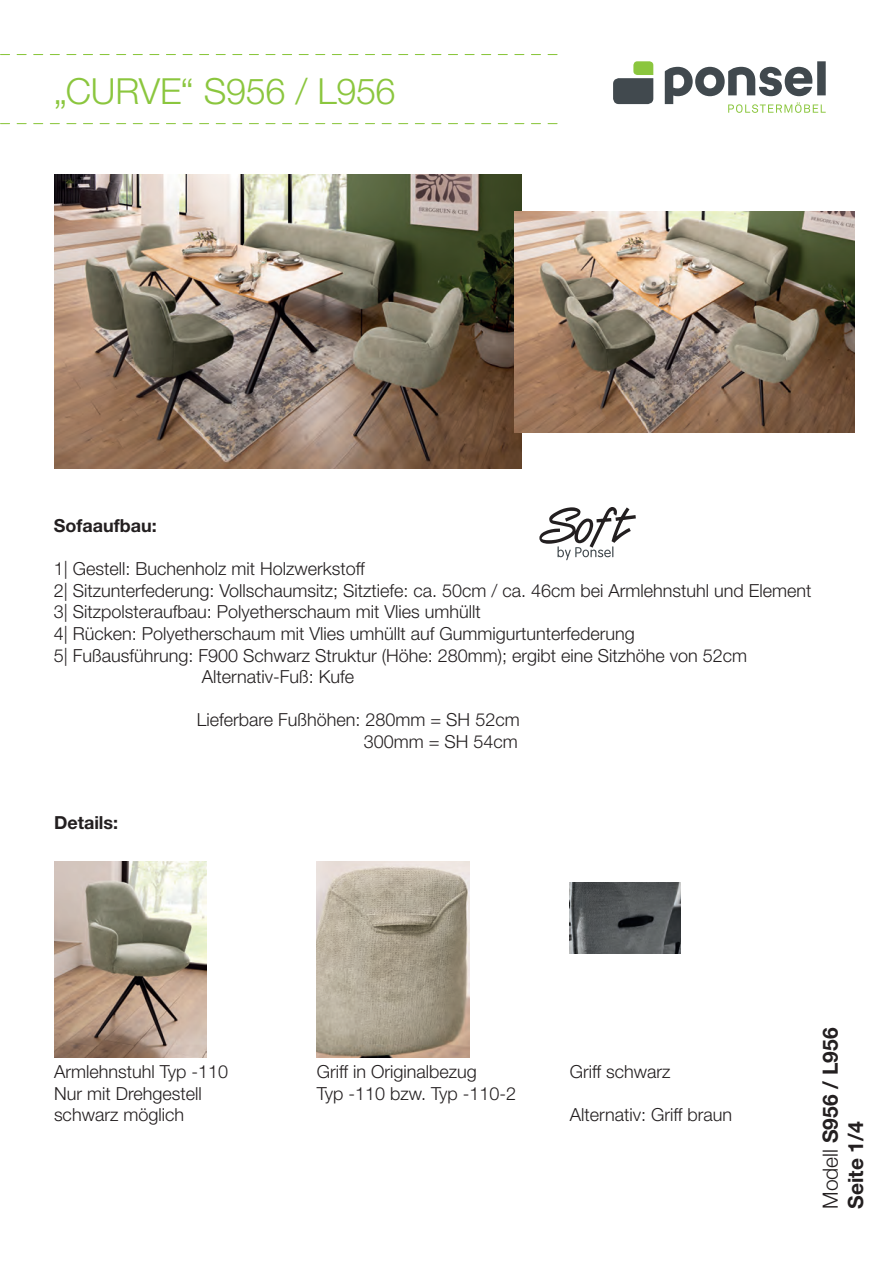
<style>
.page{position:relative;width:893px;height:1263px;background:#fff}
.page>*{position:absolute;margin:0;border:0;box-sizing:border-box;transform-origin:0 0}
.t1{font:300 36px "Helvetica Neue LT Std";letter-spacing:-.01em;color:#8bc63e}
.t2{font:700 21px/25.2px "Helvetica Neue LT Std";color:#231f20}
.t3{font:300 18px/21.6px "Helvetica Neue LT Std";color:#231f20}
.t4{font:700 18px "Helvetica Neue LT Std";color:#231f20}
.s1{font-weight:300}
</style>
<div class="page">
<svg style="left:665px;top:61px;width:161px;height:52px"></svg>
<svg style="left:613px;top:61px;width:40px;height:43px"></svg>
<svg style="left:1px;top:123px;width:556px;height:1px"></svg>
<svg style="left:1px;top:54px;width:556px;height:1px"></svg>
<img style="left:54px;top:175px;width:468px;height:293px">
<svg style="left:539px;top:507px;width:97px;height:53px"></svg>
<img style="left:570px;top:883px;width:110px;height:70px">
<img style="left:54px;top:861px;width:152px;height:196px">
<img style="left:515px;top:211px;width:339px;height:221px">
<img style="left:317px;top:861px;width:152px;height:196px">
<h1 class="t1" style="left:54px;top:70px;width:343px">„CURVE“ S956 / L956</h1>
<p class="t4" style="left:54px;top:514px;width:105px">Sofaaufbau:</p>
<p class="t3" style="left:54px;top:558px;width:313px">1| Gestell: Buchenholz mit Holzwerkstoff</p>
<p class="t3" style="left:54px;top:579px;width:759px">2| Sitzunterfederung: Vollschaumsitz; Sitztiefe: ca. 50cm / ca. 46cm bei Armlehnstuhl und Element</p>
<p class="t3" style="left:54px;top:601px;width:429px">3| Sitzpolsteraufbau: Polyetherschaum mit Vlies umhüllt</p>
<p class="t3" style="left:54px;top:622px;width:583px">4| Rücken: Polyetherschaum mit Vlies umhüllt auf Gummigurtunterfederung</p>
<p class="t3" style="left:54px;top:644px;width:695px">5| Fußausführung: F900 Schwarz Struktur (Höhe: 280mm); ergibt eine Sitzhöhe von 52cm</p>
<p class="t3" style="left:202px;top:666px;width:154px">Alternativ-Fuß: Kufe</p>
<p class="t3" style="left:197px;top:709px;width:324px;text-align:right">Lieferbare Fußhöhen: 280mm = SH 52cm<br>300mm = SH 54cm</p>
<p class="t4" style="left:54px;top:811px;width:66px">Details:</p>
<p class="t3" style="left:54px;top:1060px;width:176px">Armlehnstuhl Typ -110<br>Nur mit Drehgestell schwarz möglich</p>
<p class="t3" style="left:570px;top:1060px;width:102px">Griff schwarz</p>
<p class="t3" style="left:317px;top:1060px;width:201px">Griff in Originalbezug<br>Typ -110 bzw. Typ -110-2</p>
<p class="t3" style="left:570px;top:1103px;width:164px">Alternativ: Griff braun</p>
<p class="t2" style="left:817px;top:1209px;width:183px;rotate:-90deg"><span class="s1">Modell</span> S956 / L956<br>Seite 1/4</p>
</div>
